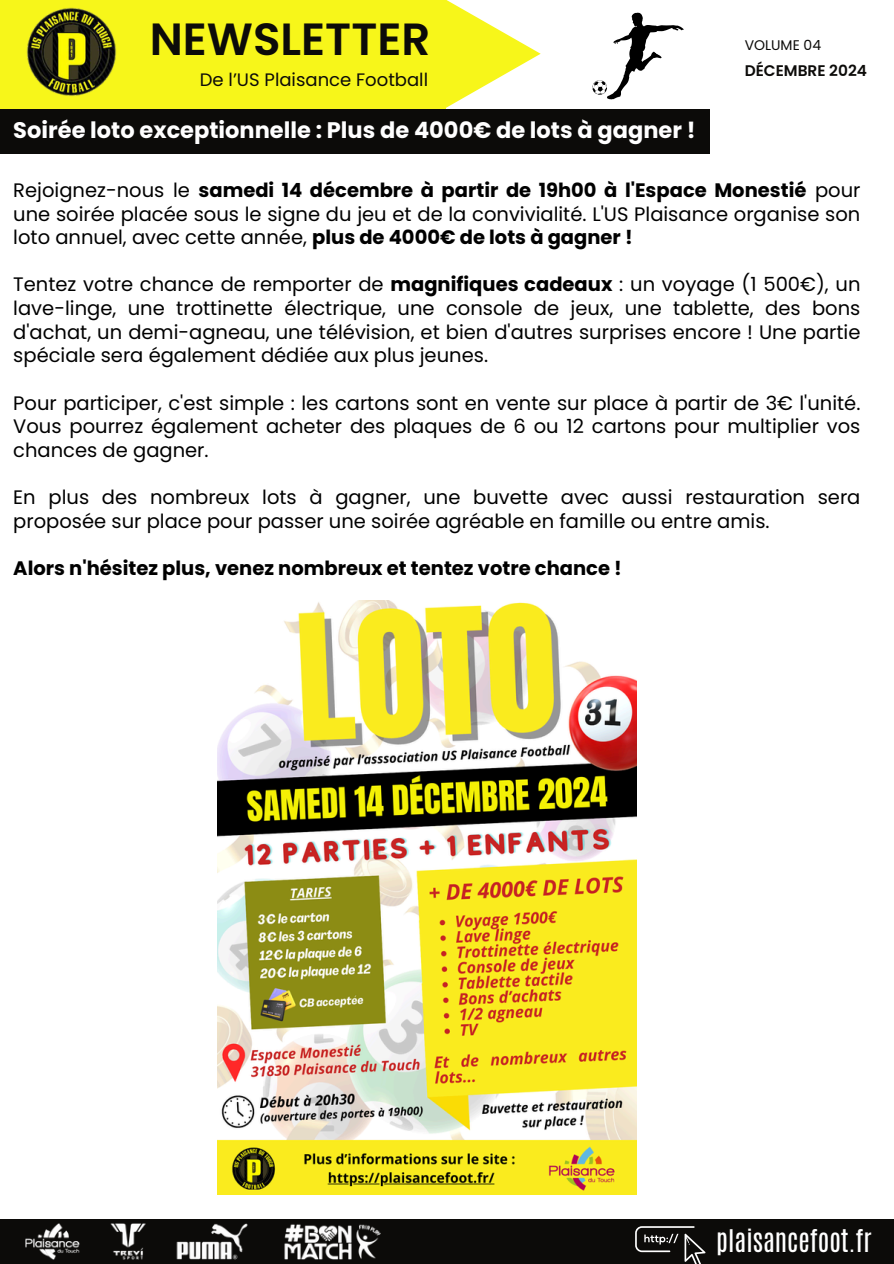
<style>
.page{position:relative;width:894px;height:1264px;background:#fff}
.page>*{position:absolute;margin:0;border:0;box-sizing:border-box;transform-origin:0 0}
.t1{font:600 45px "Poppins";color:#0c0b09}
.t2{font:26.1px "Antonio";color:#fff}
.t3{font:700 22.5px "Poppins";color:#fff}
.t4{font:19.5px/23.7px "Poppins";color:#000;text-align:justify}
.t5{font:700 19.5px "Poppins";color:#000}
.t6{font:18px "Poppins";color:#0c0b09}
.t7{font:600 15.3px "Poppins";color:#0c0b09}
.t8{font:13.95px "Poppins";color:#0c0b09}
.s1{font-weight:700}
</style>
<div class="page">
<div style="left:0;top:0;width:446px;height:109px;background:#f7f61a"></div>
<img style="left:26px;top:7px;width:90px;height:89px">
<svg style="left:446px;top:0;width:94px;height:108px"></svg>
<svg style="left:592px;top:13px;width:91px;height:86px"></svg>
<div style="left:0;top:1219px;width:893px;height:44px;background:#0c0b09"></div>
<img style="left:25px;top:1223px;width:355px;height:36px">
<svg style="left:635px;top:1226px;width:70px;height:37px"></svg>
<div style="left:0;top:109px;width:709px;height:45px;background:#0c0b09"></div>
<img style="left:217px;top:601px;width:419px;height:592px">
<p class="t1" style="left:150px;top:8px;width:282px">NEWSLETTER</p>
<h1 class="t6" style="left:200px;top:68px;width:230px">De l’US Plaisance Football</h1>
<h5 class="t8" style="left:744px;top:35px;width:78px">VOLUME 04</h5>
<p class="t7" style="left:744px;top:60px;width:124px">DÉCEMBRE 2024</p>
<h6 class="t3" style="left:13px;top:114px;width:683px">Soirée loto exceptionnelle : Plus de 4000€ de lots à gagner !</h6>
<h3 class="t4" style="left:13px;top:178px;width:848px">Rejoignez-nous le <span class="s1">samedi 14 décembre à partir de 19h00 à l'Espace Monestié</span> pour une soirée placée sous le signe du jeu et de la convivialité. L'US Plaisance organise son loto annuel, avec cette année, <span class="s1">plus de 4000€ de lots à gagner !</span></h3>
<h5 class="t4" style="left:13px;top:273px;width:848px">Tentez votre chance de remporter de <span class="s1">magnifiques cadeaux</span> : un voyage (1 500€), un lave-linge, une trottinette électrique, une console de jeux, une tablette, des bons d'achat, un demi-agneau, une télévision, et bien d'autres surprises encore ! Une partie spéciale sera également dédiée aux plus jeunes.</h5>
<h5 class="t4" style="left:13px;top:391px;width:848px">Pour participer, c'est simple : les cartons sont en vente sur place à partir de 3€ l'unité.<br>Vous pourrez également acheter des plaques de 6 ou 12 cartons pour multiplier vos chances de gagner.</h5>
<h5 class="t4" style="left:13px;top:485px;width:848px">En plus des nombreux lots à gagner, une buvette avec aussi restauration sera proposée sur place pour passer une soirée agréable en famille ou entre amis.</h5>
<h5 class="t5" style="left:13px;top:554px;width:609px">Alors n'hésitez plus, venez nombreux et tentez votre chance !</h5>
<p class="t2" style="left:716px;top:1221px;width:157px">plaisancefoot.fr</p>
</div>
